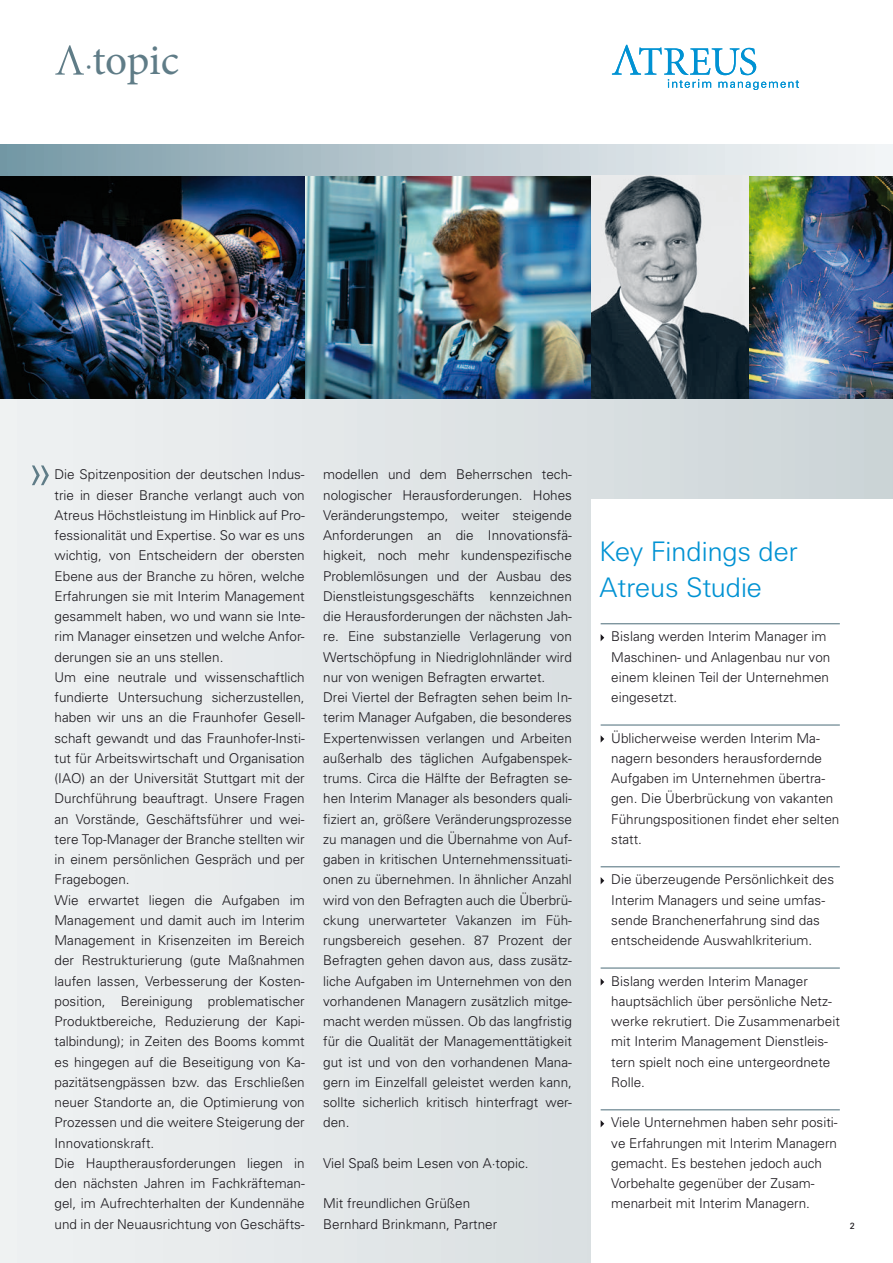
<style>
.page{position:relative;width:893px;height:1263px;background:#fff}
.page>*{position:absolute;margin:0;border:0;box-sizing:border-box;transform-origin:0 0}
.t1{font:43.35px "Minion Pro";letter-spacing:-.01em;color:#5f7c87}
.t2{font:300 27px/36px "Univers S";color:#0092d3}
.t3{font:300 13.5px/20.2px "Univers";color:#1a171c}
.t4{font:9px "Univers";color:#1a171c}
.s1{font-size:29.85px}
</style>
<div class="page">
<svg style="left:55px;top:45px;width:29px;height:30px"></svg>
<div style="left:0;top:398px;width:893px;height:865px;background:#e4e8ea"></div>
<div style="left:591px;top:499px;width:302px;height:764px;background:#fff"></div>
<img style="left:0;top:176px;width:591px;height:222px">
<img style="left:748px;top:176px;width:145px;height:222px">
<div style="left:0;top:145px;width:893px;height:31px;background:linear-gradient(to right,#7a9aa7,#fcfbfc)"></div>
<svg style="left:612px;top:45px;width:187px;height:45px"></svg>
<img style="left:591px;top:176px;width:157px;height:222px">
<hr style="left:601px;top:623px;width:239px;height:1px;background:#5f7c87">
<hr style="left:601px;top:724px;width:239px;height:2px;background:#5f7c87">
<hr style="left:601px;top:866px;width:239px;height:1px;background:#5f7c87">
<hr style="left:601px;top:967px;width:239px;height:2px;background:#5f7c87">
<hr style="left:601px;top:1109px;width:239px;height:1px;background:#5f7c87">
<svg style="left:601px;top:634px;width:3px;height:7px"></svg>
<svg style="left:601px;top:735px;width:3px;height:7px"></svg>
<svg style="left:601px;top:877px;width:3px;height:7px"></svg>
<svg style="left:601px;top:978px;width:3px;height:7px"></svg>
<svg style="left:601px;top:1120px;width:3px;height:7px"></svg>
<svg style="left:32px;top:465px;width:17px;height:20px"></svg>
<h1 class="t1" style="left:86px;top:31px;width:95px"><span class="s1">·</span>topic</h1>
<p class="t3" style="left:55px;top:464px;width:252px">Die Spitzenposition der deutschen Indus&shy;trie in dieser Branche verlangt auch von Atreus Höchstleistung im Hinblick auf Pro&shy;fessionalität und Expertise. So war es uns wichtig, von Entscheidern der obersten Ebene aus der Branche zu hören, welche Erfahrungen sie mit Interim Management gesammelt haben, wo und wann sie Inte&shy;rim Manager einsetzen und welche Anfor&shy;derungen sie an uns stellen.<br>Um eine neutrale und wissenschaftlich fundierte Untersuchung sicherzustellen, haben wir uns an die Fraunhofer Gesell&shy;schaft gewandt und das Fraunhofer-Insti&shy;tut für Arbeitswirtschaft und Organisation (IAO) an der Universität Stuttgart mit der Durchführung beauftragt. Unsere Fragen an Vorstände, Geschäftsführer und wei&shy;tere Top-Manager der Branche stellten wir in einem persönlichen Gespräch und per Fragebogen.<br>Wie erwartet liegen die Aufgaben im Management und damit auch im Interim Management in Krisenzeiten im Bereich der Restrukturierung (gute Maßnahmen laufen lassen, Verbesserung der Kosten&shy;position, Bereinigung problematischer Produktbereiche, Reduzierung der Kapi&shy;talbindung); in Zeiten des Booms kommt es hingegen auf die Beseitigung von Ka&shy;pazitätsengpässen bzw. das Erschließen neuer Standorte an, die Optimierung von Prozessen und die weitere Steigerung der Innovationskraft.<br>Die Hauptherausforderungen liegen in den nächsten Jahren im Fachkräfteman&shy;gel, im Aufrechterhalten der Kundennähe und in der Neuausrichtung von Geschäfts-</p>
<p class="t3" style="left:323px;top:464px;width:250px">modellen und dem Beherrschen tech&shy;nologischer Herausforderungen. Hohes Veränderungstempo, weiter steigende Anforderungen an die Innovationsfä&shy;higkeit, noch mehr kundenspezifische Problemlösungen und der Ausbau des Dienstleistungsgeschäfts kennzeichnen die Herausforderungen der nächsten Jah&shy;re. Eine substanzielle Verlagerung von Wertschöpfung in Niedriglohnländer wird nur von wenigen Befragten erwartet.<br>Drei Viertel der Befragten sehen beim In&shy;terim Manager Aufgaben, die besonderes Expertenwissen verlangen und Arbeiten außerhalb des täglichen Aufgabenspek&shy;trums. Circa die Hälfte der Befragten se&shy;hen Interim Manager als besonders quali&shy;fiziert an, größere Veränderungsprozesse zu managen und die Übernahme von Auf&shy;gaben in kritischen Unternehmenssituati&shy;onen zu übernehmen. In ähnlicher Anzahl wird von den Befragten auch die Überbrü&shy;ckung unerwarteter Vakanzen im Füh&shy;rungsbereich gesehen. 87 Prozent der Befragten gehen davon aus, dass zusätz&shy;liche Aufgaben im Unternehmen von den vorhandenen Managern zusätzlich mitge&shy;macht werden müssen. Ob das langfristig für die Qualität der Managementtätigkeit gut ist und von den vorhandenen Mana&shy;gern im Einzelfall geleistet werden kann, sollte sicherlich kritisch hinterfragt wer&shy;den.</p>
<p class="t3" style="left:323px;top:1153px;width:207px">Viel Spaß beim Lesen von A·topic.</p>
<p class="t3" style="left:323px;top:1193px;width:176px">Mit freundlichen Grüßen<br>Bernhard Brinkmann, Partner</p>
<h2 class="t2" style="left:599px;top:533px;width:200px">Key Findings der<br>Atreus Studie</h2>
<p class="t3" style="left:611px;top:626px;width:221px">Bislang werden Interim Manager im<br>Maschinen- und Anlagenbau nur von einem kleinen Teil der Unternehmen eingesetzt.</p>
<p class="t3" style="left:611px;top:728px;width:230px">Üblicherweise werden Interim Ma&shy;nagern besonders herausfordernde<br>Aufgaben im Unternehmen übertra&shy;gen. Die Überbrückung von vakanten<br>Führungspositionen findet eher selten statt.</p>
<p class="t3" style="left:611px;top:869px;width:224px">Die überzeugende Persönlichkeit des Interim Managers und seine umfas&shy;sende Branchenerfahrung sind das entscheidende Auswahlkriterium.</p>
<p class="t3" style="left:611px;top:971px;width:230px">Bislang werden Interim Manager hauptsächlich über persönliche Netz&shy;werke rekrutiert. Die Zusammenarbeit mit Interim Management Dienstleis&shy;tern spielt noch eine untergeordnete<br>Rolle.</p>
<p class="t3" style="left:611px;top:1112px;width:228px">Viele Unternehmen haben sehr positi&shy;ve Erfahrungen mit Interim Managern gemacht. Es bestehen jedoch auch Vorbehalte gegenüber der Zusam&shy;menarbeit mit Interim Managern.</p>
<p class="t4" style="left:850px;top:1220px;width:7px">2</p>
</div>
